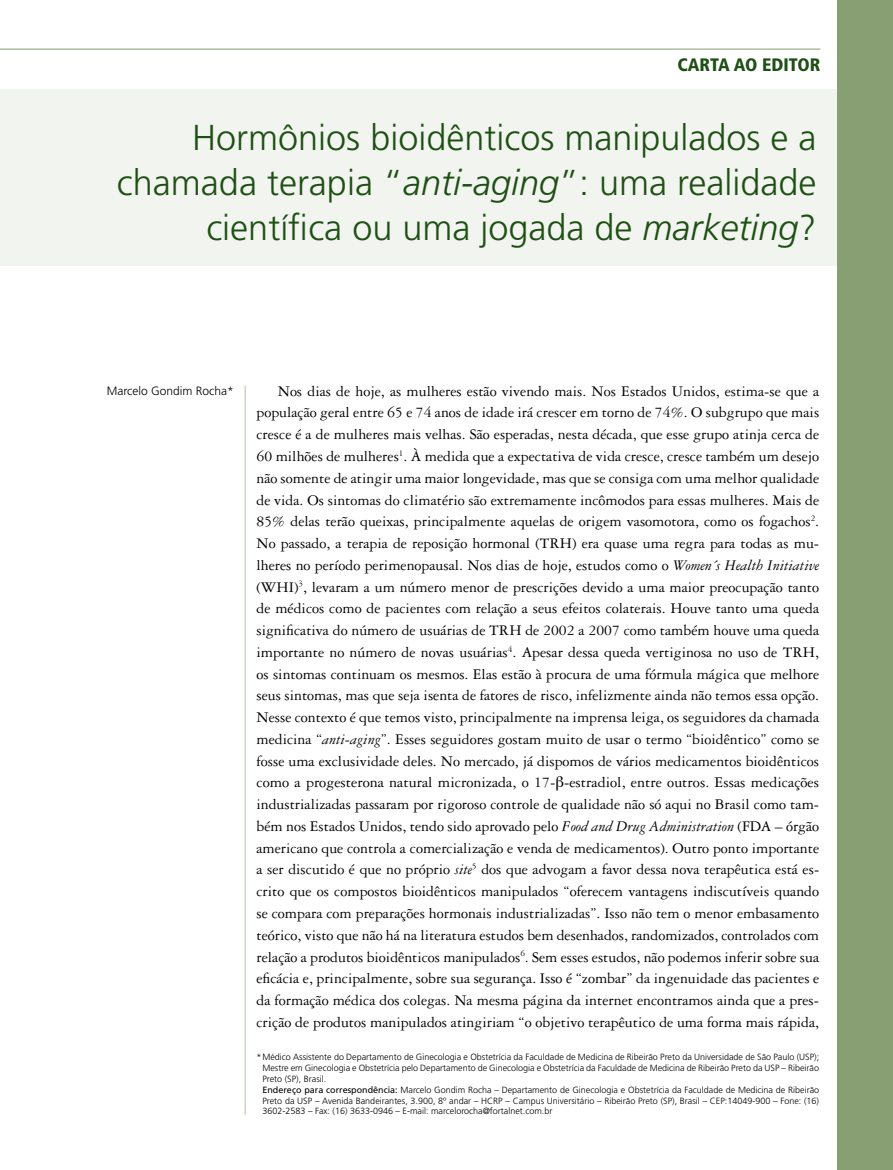
<style>
.page{position:relative;width:893px;height:1170px;background:#fff}
.page>*{position:absolute;margin:0;border:0;box-sizing:border-box;transform-origin:0 0}
.t1{font:300 36px/45px "Frutiger LT Std";color:#1e4f14;text-align:right}
.t2{font:900 condensed 18px "Frutiger LT Std";color:#1e4f14}
.t3{font:15.75px/21.8px "Garamond 3 LT Std";color:#000;text-align:justify}
.t4{font:300 12px "Frutiger LT Std";color:#000}
.t5{font:300 9px/10.8px "Frutiger LT Std";color:#000}
.s1{font-style:italic}
.s2{font-weight:400}
</style>
<div class="page">
<hr style="left:0;top:49px;width:820px;height:1px;background:#879f72">
<hr style="left:244px;top:385px;width:2px;height:729px;background:#ccd7c3">
<div style="left:0;top:89px;width:893px;height:177px;background:#f2f4ef"></div>
<div style="left:838px;top:0;width:55px;height:1169px;background:#879f72"></div>
<p class="t2" style="left:677px;top:54px;width:145px">CARTA AO EDITOR</p>
<h1 class="t1" style="left:117px;top:116px;width:701px">Hormônios bioidênticos manipulados e a chamada terapia “<span class="s1">anti-aging</span>”: uma realidade científica ou uma jogada de <span class="s1">marketing</span>?</h1>
<p class="t4" style="left:107px;top:383px;width:129px">Marcelo Gondim Rocha*</p>
<p class="t3" style="left:256px;top:380px;width:564px;text-indent:21px">Nos dias de hoje, as mulheres estão vivendo mais. Nos Estados Unidos, estima-se que a população geral entre 65 e 74 anos de idade irá crescer em torno de 74%. O subgrupo que mais cresce é a de mulheres mais velhas. São esperadas, nesta década, que esse grupo atinja cerca de 60 milhões de mulheres<sup>1</sup>. À medida que a expectativa de vida cresce, cresce também um desejo não somente de atingir uma maior longevidade, mas que se consiga com uma melhor qualidade de vida. Os sintomas do climatério são extremamente incômodos para essas mulheres. Mais de 85% delas terão queixas, principalmente aquelas de origem vasomotora, como os fogachos<sup>2</sup>.<br>No passado, a terapia de reposição hormonal (TRH) era quase uma regra para todas as mu&shy;lheres no período perimenopausal. Nos dias de hoje, estudos como o <span class="s1">Women´s Health Initiative </span>(WHI)<sup>3</sup>, levaram a um número menor de prescrições devido a uma maior preocupação tanto de médicos como de pacientes com relação a seus efeitos colaterais. Houve tanto uma queda significativa do número de usuárias de TRH de 2002 a 2007 como também houve uma queda importante no número de novas usuárias<sup>4</sup>. Apesar dessa queda vertiginosa no uso de TRH, os sintomas continuam os mesmos. Elas estão à procura de uma fórmula mágica que melhore seus sintomas, mas que seja isenta de fatores de risco, infelizmente ainda não temos essa opção.<br>Nesse contexto é que temos visto, principalmente na imprensa leiga, os seguidores da chamada medicina “<span class="s1">anti-aging</span>”. Esses seguidores gostam muito de usar o termo “bioidêntico” como se fosse uma exclusividade deles. No mercado, já dispomos de vários medicamentos bioidênticos como a progesterona natural micronizada, o 17- -estradiol, entre outros. Essas medicações industrializadas passaram por rigoroso controle de qualidade não só aqui no Brasil como tam&shy;bém nos Estados Unidos, tendo sido aprovado pelo <span class="s1">Food and Drug Administration</span> (FDA – órgão americano que controla a comercialização e venda de medicamentos). Outro ponto importante a ser discutido é que no próprio <span class="s1">site</span><sup>5</sup> dos que advogam a favor dessa nova terapêutica está es&shy;crito que os compostos bioidênticos manipulados “oferecem vantagens indiscutíveis quando se compara com preparações hormonais industrializadas”. Isso não tem o menor embasamento teórico, visto que não há na literatura estudos bem desenhados, randomizados, controlados com relação a produtos bioidênticos manipulados<sup>6</sup>. Sem esses estudos, não podemos inferir sobre sua eficácia e, principalmente, sobre sua segurança. Isso é “zombar” da ingenuidade das pacientes e da formação médica dos colegas. Na mesma página da internet encontramos ainda que a pres&shy;crição de produtos manipulados atingiriam “o objetivo terapêutico de uma forma mais rápida,</p>
<p class="t5" style="left:262px;top:1051px;width:558px;text-indent:-6px">*Médico Assistente do Departamento de Ginecologia e Obstetrícia da Faculdade de Medicina de Ribeirão Preto da Universidade de São Paulo (USP); Mestre em Ginecologia e Obstetrícia pelo Departamento de Ginecologia e Obstetrícia da Faculdade de Medicina de Ribeirão Preto da USP – Ribeirão Preto (SP), Brasil.<br><span class="s2">Endereço para correspondência:</span> Marcelo Gondim Rocha – Departamento de Ginecologia e Obstetrícia da Faculdade de Medicina de Ribeirão Preto da USP – Avenida Bandeirantes, 3.900, 8º andar – HCRP – Campus Universitário – Ribeirão Preto (SP), Brasil – CEP:14049-900 – Fone: (16)<br>3602-2583 – Fax: (16) 3633-0946 – E-mail: marcelorocha@fortalnet.com.br</p>
</div>
